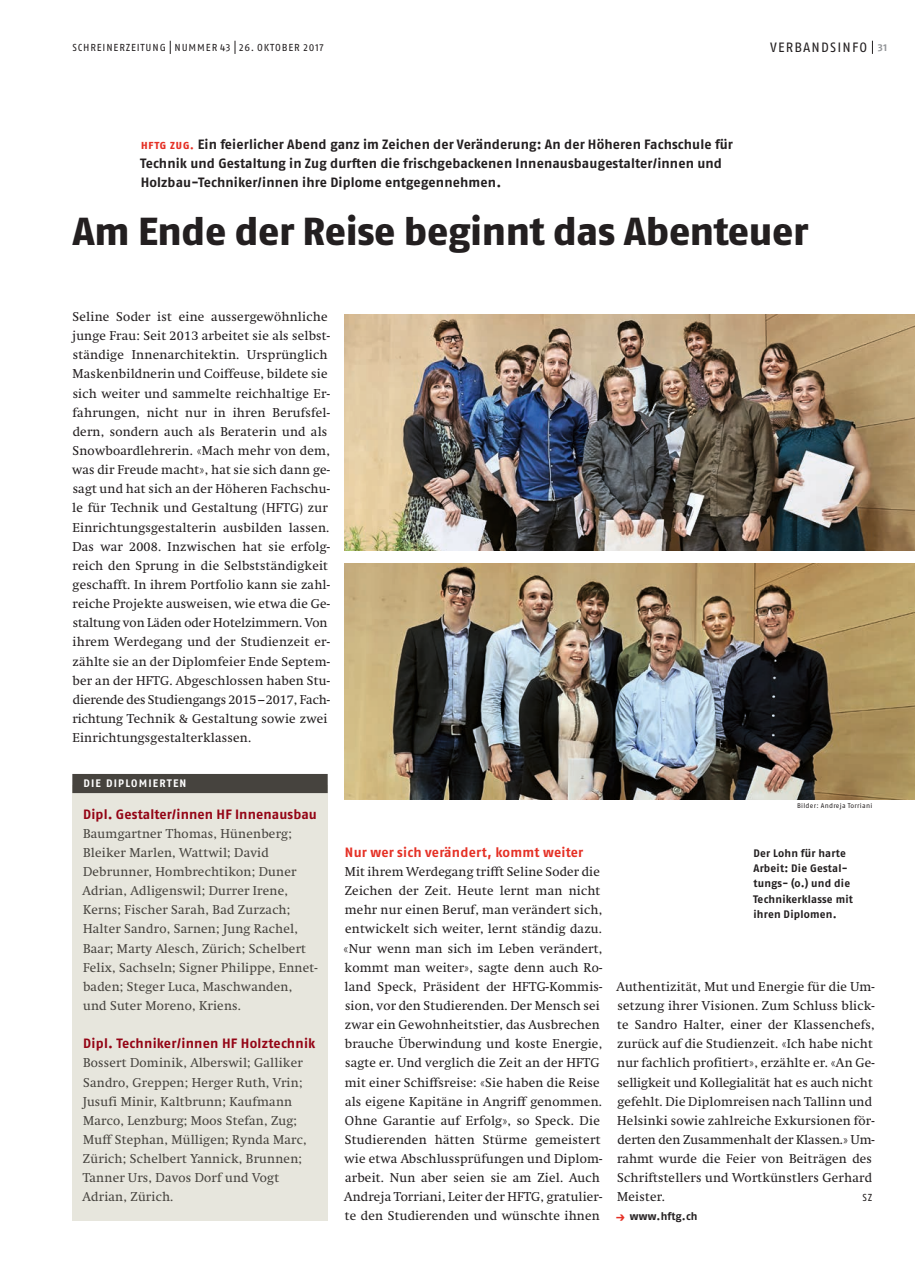
<style>
.page{position:relative;width:915px;height:1263px;background:#fff}
.page>*{position:absolute;margin:0;border:0;box-sizing:border-box;transform-origin:0 0}
.t1{font:800 39px "Fago OT";letter-spacing:-.01em;color:#231f20}
.t2{font:700 13.5px/19.2px "Fago OT";letter-spacing:.01em;color:#231f20}
.t3{font:700 13.5px "Fago OT";letter-spacing:.01em;color:#940415}
.t4{font:700 13.5px "Fago OT";letter-spacing:.015em;color:#e53025}
.t5{font:13.5px "Fago OT";letter-spacing:.085em;color:#231f20}
.t6{font:12.75px/19.2px "Swift";letter-spacing:.02em;color:#231f20}
.t7{font:12.75px/19.2px "Swift";letter-spacing:.02em;color:#46433e}
.t8{font:700 10.8px/15.3px "Fago OT";letter-spacing:.02em;color:#231f20}
.t9{font:700 10.8px "Fago OT";letter-spacing:.11em;color:#fff}
.t10{font:10.2px "Fago OT";letter-spacing:.085em;color:#231f20}
.t11{font:6.75px "Fago OT";letter-spacing:.04em;color:#231f20}
.s1{font-weight:700;font-size:10.2px;color:#939598}
.s2{font-weight:800;font-size:10.2px;color:#e53025}
.s3{font-size:12px;color:#e53025}
</style>
<div class="page">
<svg style="left:871px;top:41px;width:1px;height:13px"></svg>
<svg style="left:170px;top:41px;width:1px;height:13px"></svg>
<svg style="left:235px;top:41px;width:1px;height:13px"></svg>
<img style="left:344px;top:315px;width:570px;height:236px">
<img style="left:344px;top:563px;width:570px;height:236px">
<div style="left:72px;top:785px;width:255px;height:435px;background:#e7e6dd"></div>
<div style="left:72px;top:774px;width:255px;height:19px;background:#46433e"></div>
<p class="t10" style="left:72px;top:41px;width:205px">SCHREINERZEITUNG NUMMER 43 26. Oktober</p>
<p class="t10" style="left:303px;top:41px;width:22px">2017</p>
<p class="t5" style="left:770px;top:39px;width:118px">VERBANDSINFO <span class="s1">31</span></p>
<p class="t2" style="left:140px;top:134px;width:594px"><span class="s2">HFTG ZUG.</span> Ein feierlicher Abend ganz im Zeichen der Veränderung: An der Höheren Fachschule für<br>Technik und Gestaltung in Zug durften die frischgebackenen Innenausbaugestalter/innen und<br>Holzbau-Techniker/innen ihre Diplome entgegennehmen.</p>
<h1 class="t1" style="left:72px;top:207px;width:737px">Am Ende der Reise beginnt das Abenteuer</h1>
<p class="t6" style="left:72px;top:307px;width:259px">Seline Soder ist eine aussergewöhnliche junge Frau: Seit 2013 arbeitet sie als selbst&shy;ständige Innenarchitektin. Ursprünglich Maskenbildnerin und Coiffeuse, bildete sie sich weiter und sammelte reichhaltige Er&shy;fahrungen, nicht nur in ihren Berufsfel&shy;dern, sondern auch als Beraterin und als Snowboardlehrerin. «Mach mehr von dem, was dir Freude macht», hat sie sich dann ge&shy;sagt und hat sich an der Höheren Fachschu&shy;le für Technik und Gestaltung (HFTG) zur Einrichtungsgestalterin ausbilden lassen.<br>Das war 2008. Inzwischen hat sie erfolg&shy;reich den Sprung in die Selbstständigkeit geschafft. In ihrem Portfolio kann sie zahl&shy;reiche Projekte ausweisen, wie etwa die Ge&shy;staltung von Läden oder Hotelzimmern. Von ihrem Werdegang und der Studienzeit er&shy;zählte sie an der Diplomfeier Ende Septem&shy;ber an der HFTG. Abgeschlossen haben Stu&shy;dierende des Studiengangs 2015–2017, Fach&shy;richtung Technik &amp; Gestaltung sowie zwei Einrichtungsgestalterklassen.</p>
<p class="t9" style="left:83px;top:777px;width:104px">DIE DIPLOMIERTEN</p>
<p class="t3" style="left:83px;top:806px;width:235px">Dipl. Gestalter/innen HF Innenausbau</p>
<p class="t7" style="left:82px;top:824px;width:237px">Baumgartner Thomas, Hünenberg; Bleiker Marlen, Wattwil; David Debrunner, Hombrechtikon; Duner Adrian, Adligenswil; Durrer Irene, Kerns; Fischer Sarah, Bad Zurzach; Halter Sandro, Sarnen; Jung Rachel, Baar; Marty Alesch, Zürich; Schelbert Felix, Sachseln; Signer Philippe, Ennet&shy;baden; Steger Luca, Maschwanden, und Suter Moreno, Kriens.</p>
<p class="t3" style="left:83px;top:1035px;width:234px">Dipl. Techniker/innen HF Holztechnik</p>
<p class="t7" style="left:82px;top:1053px;width:226px">Bossert Dominik, Alberswil; Galliker Sandro, Greppen; Herger Ruth, Vrin; Jusufi Minir, Kaltbrunn; Kaufmann Marco, Lenzburg; Moos Stefan, Zug; Muff Stephan, Mülligen; Rynda Marc, Zürich; Schelbert Yannick, Brunnen; Tanner Urs, Davos Dorf und Vogt Adrian, Zürich.</p>
<p class="t4" style="left:345px;top:844px;width:240px">Nur wer sich verändert, kommt weiter</p>
<p class="t6" style="left:343px;top:862px;width:260px">Mit ihrem Werdegang trifft Seline Soder die Zeichen der Zeit. Heute lernt man nicht mehr nur einen Beruf, man verändert sich, entwickelt sich weiter, lernt ständig dazu. «Nur wenn man sich im Leben verändert, kommt man weiter», sagte denn auch Ro&shy;land Speck, Präsident der HFTG-Kommis&shy;sion, vor den Studierenden. Der Mensch sei zwar ein Gewohnheitstier, das Ausbrechen brauche Überwindung und koste Energie, sagte er. Und verglich die Zeit an der HFTG mit einer Schiffsreise: «Sie haben die Reise als eigene Kapitäne in Angriff genommen.<br>Ohne Garantie auf Erfolg», so Speck. Die Studierenden hätten Stürme gemeistert wie etwa Abschlussprüfungen und Diplom&shy;arbeit. Nun aber seien sie am Ziel. Auch Andreja Torriani, Leiter der HFTG, gratulier&shy;te den Studierenden und wünschte ihnen</p>
<p class="t11" style="left:796px;top:801px;width:77px">Bilder: Andreja Torriani</p>
<p class="t8" style="left:752px;top:845px;width:101px">Der Lohn für harte<br>Arbeit: Die Gestal&shy;tungs- (o.) und die<br>Technikerklasse mit ihren Diplomen.</p>
<p class="t6" style="left:616px;top:977px;width:260px">Authentizität, Mut und Energie für die Um&shy;setzung ihrer Visionen. Zum Schluss blick&shy;te Sandro Halter, einer der Klassenchefs, zurück auf die Studienzeit. «Ich habe nicht nur fachlich profitiert», erzählte er. «An Ge&shy;selligkeit und Kollegialität hat es auch nicht gefehlt. Die Diplomreisen nach Tallinn und Helsinki sowie zahlreiche Exkursionen för&shy;derten den Zusammenhalt der Klassen.» Um&shy;rahmt wurde die Feier von Beiträgen des Schriftstellers und Wortkünstlers Gerhard Meister.</p>
<p class="t10" style="left:862px;top:1191px;width:11px">SZ</p>
<p class="t8" style="left:615px;top:1209px;width:84px"><span class="s3">→</span> www.hftg.ch</p>
</div>
